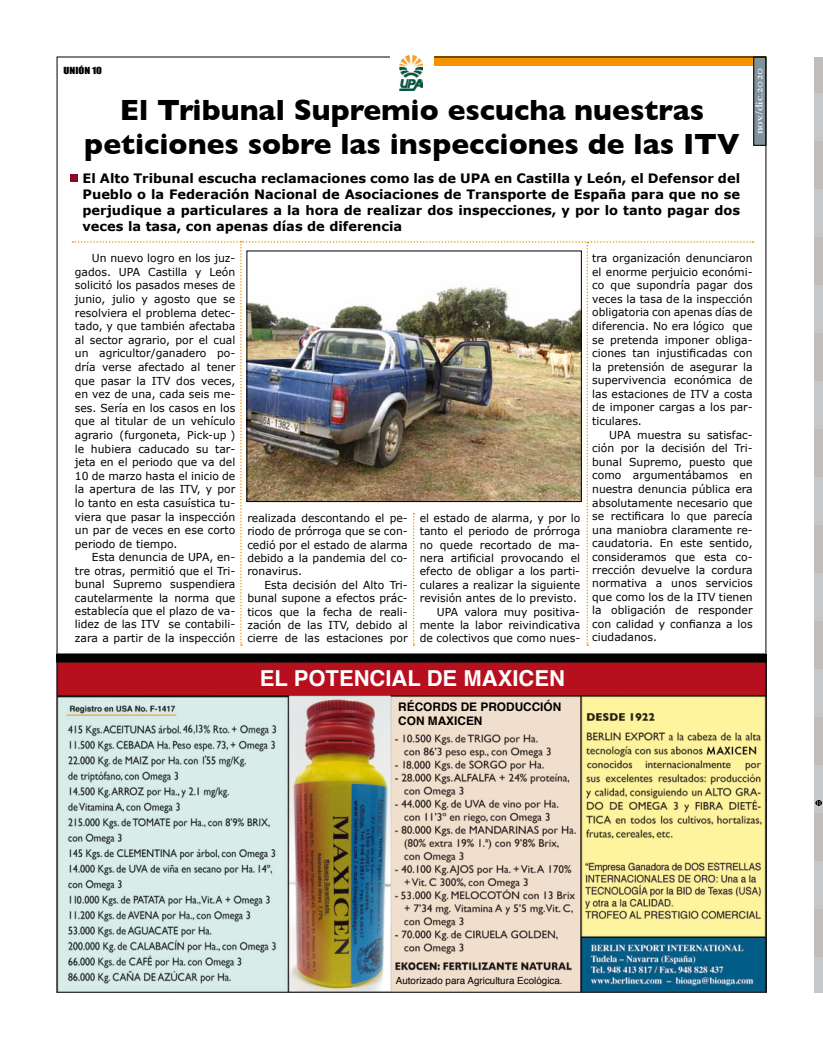
<style>
.page{position:relative;width:823px;height:1049px;background:#fff}
.page>*{position:absolute;margin:0;border:0;box-sizing:border-box;transform-origin:0 0}
.t1{font:700 29.8px/34.5px "Gill Sans";color:#000;text-align:right}
.t2{font:700 22px "Helvetica";color:#fff}
.t3{font:700 13px/16px "Verdana";color:#000;text-align:justify}
.t4{font:700 11.8px/14.2px "Helvetica";color:#000}
.t5{font:11px/13.6px "Verdana";color:#000;text-align:justify}
.t6{font:10px "Hoefler Text";color:#fff;scale:1.2 1}
.t7{font:9.8px "Helvetica";color:#000}
.t8{font:9px "Impact";color:#000;scale:1.2 1}
</style>
<div class="page">
<div style="left:433px;top:57px;width:332px;height:9px;background:#f39400"></div>
<div style="left:753px;top:57px;width:12px;height:88px;background:#80929b"></div>
<div style="left:753px;top:57px;width:12px;height:89px;border:1px solid #000"></div>
<img style="left:399px;top:56px;width:23px;height:34px">
<div style="left:814px;top:141px;width:8px;height:48px;background:#bfbcb9"></div>
<div style="left:814px;top:189px;width:8px;height:48px;background:#c6c7c8"></div>
<div style="left:814px;top:237px;width:8px;height:48px;background:#bfbcb9"></div>
<div style="left:814px;top:285px;width:8px;height:48px;background:#c6c7c8"></div>
<div style="left:814px;top:333px;width:8px;height:48px;background:#bfbcb9"></div>
<div style="left:814px;top:381px;width:8px;height:48px;background:#c6c7c8"></div>
<div style="left:814px;top:429px;width:8px;height:48px;background:#bfbcb9"></div>
<div style="left:814px;top:477px;width:8px;height:48px;background:#c6c7c8"></div>
<div style="left:814px;top:525px;width:8px;height:48px;background:#bfbcb9"></div>
<div style="left:814px;top:573px;width:8px;height:48px;background:#c6c7c8"></div>
<div style="left:814px;top:621px;width:8px;height:48px;background:#bfbcb9"></div>
<div style="left:814px;top:669px;width:8px;height:48px;background:#c6c7c8"></div>
<div style="left:814px;top:717px;width:8px;height:48px;background:#bfbcb9"></div>
<div style="left:814px;top:765px;width:8px;height:47px;background:#c6c7c8"></div>
<div style="left:814px;top:812px;width:8px;height:48px;background:#bfbcb9"></div>
<div style="left:814px;top:860px;width:8px;height:48px;background:#c6c7c8"></div>
<div style="left:814px;top:908px;width:8px;height:48px;background:#bfbcb9"></div>
<div style="left:814px;top:956px;width:8px;height:36px;background:#c6c7c8"></div>
<div style="left:814px;top:57px;width:8px;height:36px;background:#bfbcb9"></div>
<div style="left:814px;top:93px;width:8px;height:48px;background:#c6c7c8"></div>
<svg style="left:815px;top:800px;width:6px;height:6px"></svg>
<img style="left:57px;top:654px;width:709px;height:338px">
<img style="left:72px;top:241px;width:681px;height:405px">
<div style="left:70px;top:175px;width:7px;height:7px;background:#8c0825"></div>
<p class="t8" style="left:64px;top:65px;width:34px">UNIÓN 10</p>
<h1 class="t1" style="left:84px;top:92px;width:621px">El Tribunal Supremio escucha nuestras peticiones sobre las inspecciones de las ITV</h1>
<p class="t3" style="left:82px;top:170px;width:658px">El Alto Tribunal escucha reclamaciones como las de UPA en Castilla y León, el Defensor del Pueblo o la Federación Nacional de Asociaciones de Transporte de España para que no se perjudique a particulares a la hora de realizar dos inspecciones, y por lo tanto pagar dos veces la tasa, con apenas días de diferencia</p>
<p class="t6" style="left:752px;top:134px;width:57px;rotate:-90deg">nov./dic.2020</p>
<p class="t5" style="left:75px;top:251px;width:162px;text-indent:17px">Un nuevo logro en los juz&shy;gados. UPA Castilla y León solicitó los pasados meses de junio, julio y agosto que se resolviera el problema detec&shy;tado, y que también afectaba al sector agrario, por el cual un agricultor/ganadero po&shy;dría verse afectado al tener que pasar la ITV dos veces, en vez de una, cada seis me&shy;ses. Sería en los casos en los que al titular de un vehículo agrario (furgoneta, Pick-up ) le hubiera caducado su tar&shy;jeta en el periodo que va del 10 de marzo hasta el inicio de la apertura de las ITV, y por lo tanto en esta casuística tu&shy;viera que pasar la inspección un par de veces en ese corto periodo de tiempo.</p>
<p class="t5" style="left:75px;top:550px;width:162px;text-indent:17px">Esta denuncia de UPA, en&shy;tre otras, permitió que el Tri&shy;bunal Supremo suspendiera cautelarmente la norma que establecía que el plazo de va&shy;lidez de las ITV se contabili&shy;zara a partir de la inspección</p>
<p class="t5" style="left:247px;top:511px;width:162px">realizada descontando el pe&shy;riodo de prórroga que se con&shy;cedió por el estado de alarma debido a la pandemia del co&shy;ronavirus.</p>
<p class="t5" style="left:247px;top:578px;width:162px;text-indent:17px">Esta decisión del Alto Tri&shy;bunal supone a efectos prác&shy;ticos que la fecha de reali&shy;zación de las ITV, debido al cierre de las estaciones por</p>
<p class="t5" style="left:419px;top:511px;width:162px;text-align:right">el estado de alarma, y por lo tanto el periodo de prórroga no quede recortado de ma&shy;nera artificial provocando el efecto de obligar a los parti&shy;culares a realizar la siguiente revisión antes de lo previsto.<br>UPA valora muy positiva&shy;mente la labor reivindicativa de colectivos que como nues-</p>
<h2 class="t2" style="left:260px;top:660px;width:306px">EL POTENCIAL DE MAXICEN</h2>
<p class="t4" style="left:398px;top:700px;width:164px">RÉCORDS DE PRODUCCIÓN<br>CON MAXICEN</p>
<p class="t5" style="left:592px;top:251px;width:162px">tra organización denunciaron el enorme perjuicio económi&shy;co que supondría pagar dos veces la tasa de la inspección obligatoria con apenas días de diferencia. No era lógico que se pretenda imponer obliga&shy;ciones tan injustificadas con la pretensión de asegurar la supervivencia económica de las estaciones de ITV a costa de imponer cargas a los par&shy;ticulares.</p>
<p class="t5" style="left:592px;top:428px;width:162px;text-indent:17px">UPA muestra su satisfac&shy;ción por la decisión del Tri&shy;bunal Supremo, puesto que como argumentábamos en nuestra denuncia pública era absolutamente necesario que se rectificara lo que parecía una maniobra claramente re&shy;caudatoria. En este sentido, consideramos que esta co&shy;rrección devuelve la cordura normativa a unos servicios que como los de la ITV tienen la obligación de responder con calidad y confianza a los ciudadanos.</p>
<p class="t7" style="left:395px;top:972px;width:168px">Autorizado para Agricultura Ecológica.</p>
</div>
